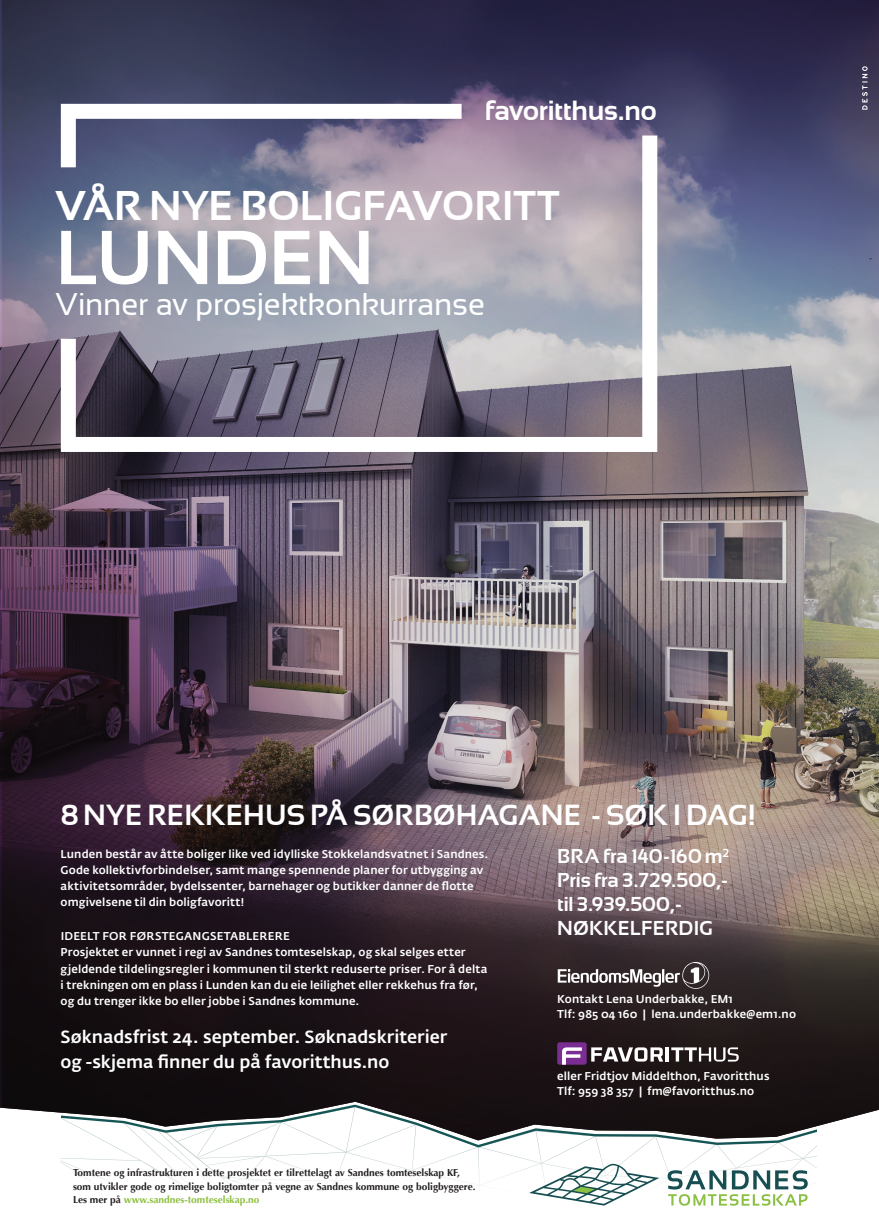
<style>
.page{position:relative;width:879px;height:1223px;background:#fff}
.page>*{position:absolute;margin:0;border:0;box-sizing:border-box;transform-origin:0 0}
.t1{font:700 76.25px "Sansation";letter-spacing:-.01em;color:#fff}
.t2{font:700 41.25px "Sansation";color:#fff}
.t3{font:31.12px "Sansation";letter-spacing:-.01em;color:#fff}
.t4{font:700 28.88px "Sansation";letter-spacing:.005em;color:#fff}
.t5{font:700 27.5px "Sansation";letter-spacing:-.015em;color:#fff}
.t6{font:700 20px/23.8px "Sansation";letter-spacing:.005em;color:#fff}
.t7{font:500 17.5px/25px "Fedra Sans Alt Std";letter-spacing:-.005em;color:#fff}
.t8{font:500 11.25px/16.2px "Fedra Sans Alt Std";letter-spacing:.01em;color:#fff}
.t9{font:700 10.12px/13.4px "Optima";color:#231f20}
.s1{color:#8dbe3e}
</style>
<div class="page">
<img style="left:0;top:0;width:879px;height:789px">
<img style="left:0;top:789px;width:527px;height:323px">
<img style="left:527px;top:789px;width:352px;height:335px">
<svg style="left:53px;top:1098px;width:773px;height:27px;background:#181113"></svg>
<svg style="left:57px;top:1103px;width:764px;height:103px"></svg>
<svg style="left:53px;top:120px;width:612px;height:339px;background:#9b97a5"></svg>
<svg style="left:53px;top:96px;width:423px;height:86px"></svg>
<div style="left:557px;top:1042px;width:29px;height:22px;background:#7a2e92;border-radius:2px"></div>
<svg style="left:562px;top:1047px;width:20px;height:17px"></svg>
<svg style="left:591px;top:1047px;width:72px;height:14px"></svg>
<hr style="left:666px;top:1047px;width:3px;height:14px;background:#fff">
<svg style="left:671px;top:1047px;width:68px;height:14px"></svg>
<svg style="left:558px;top:962px;width:151px;height:26px;background:#60585a"></svg>
<svg style="left:862px;top:66px;width:5px;height:44px"></svg>
<h3 class="t5" style="left:485px;top:95px;width:173px">favoritthus.no</h3>
<h2 class="t2" style="left:56px;top:182px;width:505px">VÅR NYE BOLIGFAVORITT</h2>
<h1 class="t1" style="left:56px;top:214px;width:320px">LUNDEN</h1>
<h3 class="t3" style="left:56px;top:287px;width:431px">Vinner av prosjektkonkurranse</h3>
<h3 class="t4" style="left:61px;top:799px;width:697px">8 NYE REKKEHUS PÅ SØRBØHAGANE - SØK I DAG!</h3>
<p class="t8" style="left:61px;top:845px;width:429px">Lunden består av åtte boliger like ved idylliske Stokkelandsvatnet i Sandnes.<br>Gode kollektivforbindelser, samt mange spennende planer for utbygging av aktivitetsområder, bydelssenter, barnehager og butikker danner de flotte omgivelsene til din boligfavoritt!</p>
<p class="t8" style="left:61px;top:928px;width:428px">IDEELT FOR FØRSTEGANGSETABLERERE<br>Prosjektet er vunnet i regi av Sandnes tomteselskap, og skal selges etter gjeldende tildelingsregler i kommunen til sterkt reduserte priser. For å delta i trekningen om en plass i Lunden kan du eie leilighet eller rekkehus fra før, og du trenger ikke bo eller jobbe i Sandnes kommune.</p>
<h3 class="t7" style="left:61px;top:1024px;width:388px">Søknadsfrist 24. september. Søknadskriterier og -skjema finner du på favoritthus.no</h3>
<p class="t9" style="left:73px;top:1166px;width:404px">Tomtene og infrastrukturen i dette prosjektet er tilrettelagt av Sandnes tomteselskap KF, som utvikler gode og rimelige boligtomter på vegne av Sandnes kommune og boligbyggere.<br>Les mer på <span class="s1">www.sandnes-tomteselskap.no</span></p>
<h3 class="t6" style="left:557px;top:844px;width:173px">BRA fra 140-160 m<sup>2<br></sup>Pris fra 3.729.500,- til 3.939.500,-<br>NØKKELFERDIG</h3>
<p class="t8" style="left:557px;top:992px;width:240px;line-height:15px">Kontakt Lena Underbakke, EM1<br>Tlf: 985 04 160 | lena.underbakke@em1.no</p>
<p class="t8" style="left:557px;top:1068px;width:214px;line-height:15px">eller Fridtjov Middelthon, Favoritthus<br>Tlf: 959 38 357 | fm@favoritthus.no</p>
</div>
